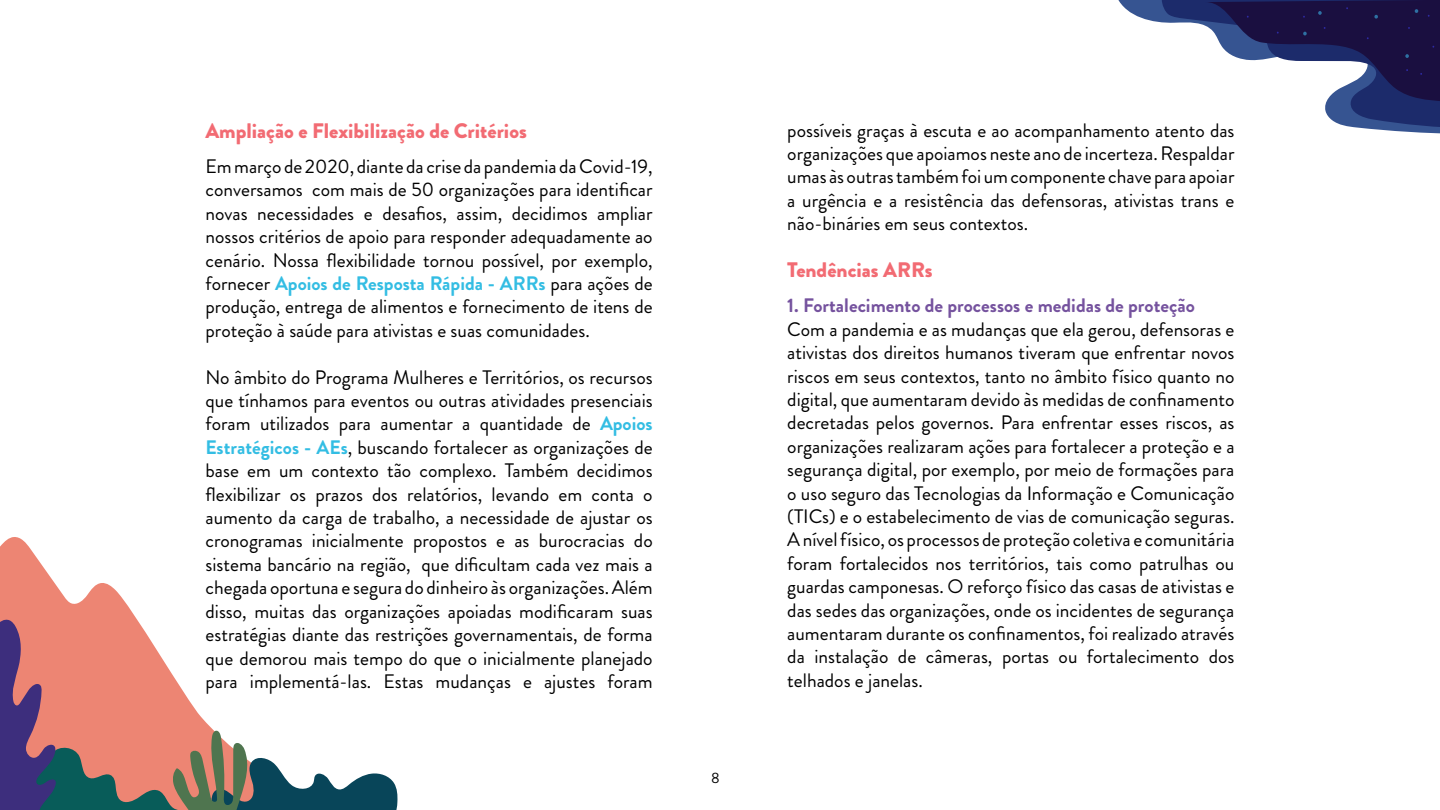
<style>
.page{position:relative;width:1440px;height:810px;background:#fff}
.page>*{position:absolute;margin:0;border:0;box-sizing:border-box;transform-origin:0 0}
.t1{font:900 21px "Brandon Grotesque";color:#f26b73}
.t2{font:19.5px/23.4px "Brandon Grotesque";color:#000;text-align:justify}
.t3{font:700 19.5px "Brandon Grotesque";color:#75529e}
.t4{font:15px "Brandon Grotesque";color:#000}
.s1{font-weight:700;color:#33bde3}
</style>
<div class="page">
<svg style="left:0;top:537px;width:136px;height:81px"></svg>
<svg style="left:0;top:618px;width:398px;height:192px"></svg>
<svg style="left:1118px;top:0;width:322px;height:134px"></svg>
<p class="t1" style="left:206px;top:116px;width:323px">Ampliação e Flexibilização de Critérios</p>
<p class="t2" style="left:206px;top:155px;width:449px">Em março de 2020, diante da crise da pandemia da Covid-19, conversamos com mais de 50 organizações para identificar novas necessidades e desafios, assim, decidimos ampliar nossos critérios de apoio para responder adequadamente ao cenário. Nossa flexibilidade tornou possível, por exemplo, fornecer <span class="s1">Apoios de Resposta Rápida - ARRs</span> para ações de produção, entrega de alimentos e fornecimento de itens de proteção à saúde para ativistas e suas comunidades.</p>
<p class="t2" style="left:206px;top:366px;width:449px">No âmbito do Programa Mulheres e Territórios, os recursos que tínhamos para eventos ou outras atividades presenciais foram utilizados para aumentar a quantidade de <span class="s1">Apoios Estratégicos - AEs</span>, buscando fortalecer as organizações de base em um contexto tão complexo. Também decidimos flexibilizar os prazos dos relatórios, levando em conta o aumento da carga de trabalho, a necessidade de ajustar os cronogramas inicialmente propostos e as burocracias do sistema bancário na região, que dificultam cada vez mais a chegada oportuna e segura do dinheiro às organizações. Além disso, muitas das organizações apoiadas modificaram suas estratégias diante das restrições governamentais, de forma que demorou mais tempo do que o inicialmente planejado para implementá-las. Estas mudanças e ajustes foram</p>
<p class="t4" style="left:711px;top:768px;width:10px">8</p>
<p class="t2" style="left:787px;top:119px;width:449px">possíveis graças à escuta e ao acompanhamento atento das organizações que apoiamos neste ano de incerteza. Respaldar umas às outras também foi um componente chave para apoiar a urgência e a resistência das defensoras, ativistas trans e não-bináries em seus contextos.</p>
<p class="t1" style="left:787px;top:255px;width:147px">Tendências ARRs</p>
<p class="t3" style="left:787px;top:292px;width:409px">1. Fortalecimento de processos e medidas de proteção</p>
<p class="t2" style="left:787px;top:318px;width:449px">Com a pandemia e as mudanças que ela gerou, defensoras e ativistas dos direitos humanos tiveram que enfrentar novos riscos em seus contextos, tanto no âmbito físico quanto no digital, que aumentaram devido às medidas de confinamento decretadas pelos governos. Para enfrentar esses riscos, as organizações realizaram ações para fortalecer a proteção e a segurança digital, por exemplo, por meio de formações para o uso seguro das Tecnologias da Informação e Comunicação (TICs) e o estabelecimento de vias de comunicação seguras.<br>A nível físico, os processos de proteção coletiva e comunitária foram fortalecidos nos territórios, tais como patrulhas ou guardas camponesas. O reforço físico das casas de ativistas e das sedes das organizações, onde os incidentes de segurança aumentaram durante os confinamentos, foi realizado através da instalação de câmeras, portas ou fortalecimento dos telhados e janelas.</p>
</div>
